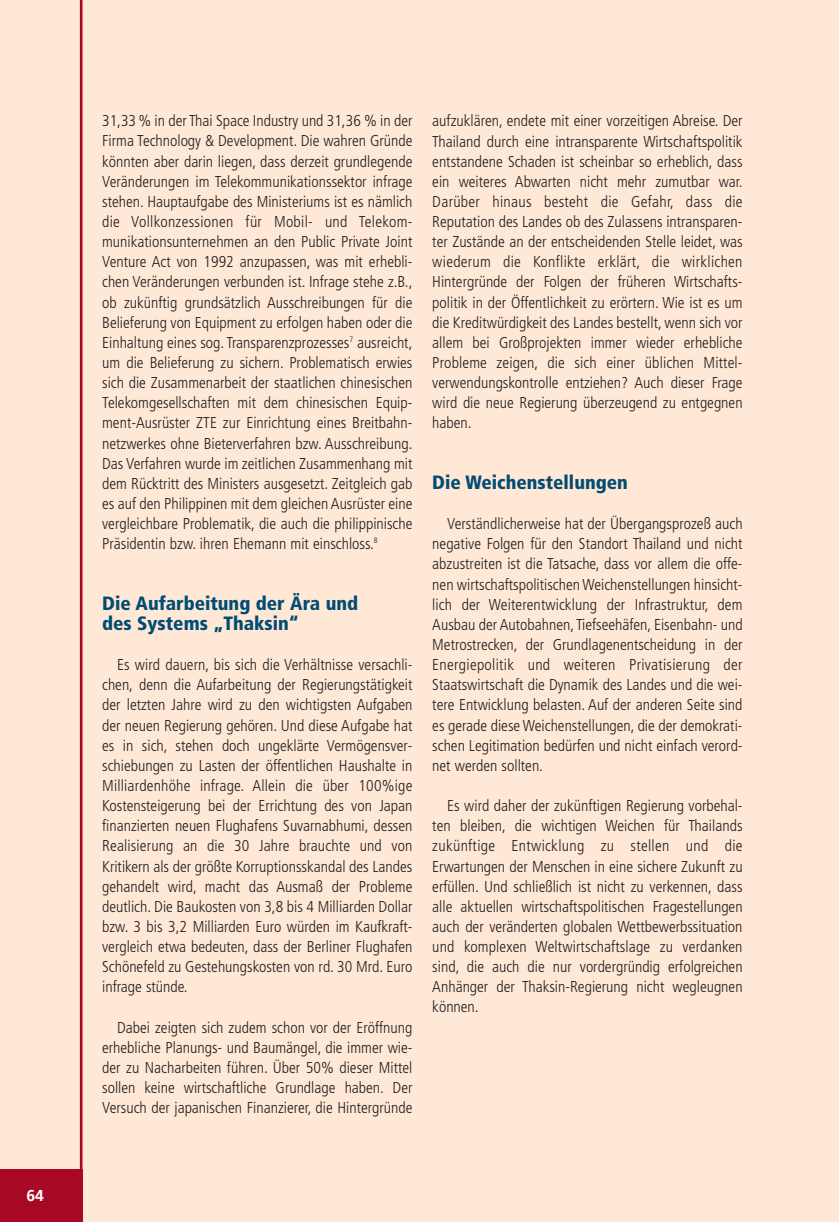
<style>
.page{position:relative;width:839px;height:1222px;background:#fff}
.page>*{position:absolute;margin:0;border:0;box-sizing:border-box;transform-origin:0 0}
.t1{font:900 condensed 19.25px/20.1px "Frutiger";color:#004c73}
.t2{font:300 condensed 15.75px/20.1px "Frutiger";color:#231f20;text-align:justify}
.t3{font:700 15.75px "Frutiger";color:#fff}
</style>
<div class="page">
<div style="left:0;top:0;width:838px;height:1221px;background:#ffe8d5"></div>
<hr style="left:80px;top:0;width:2px;height:1221px;background:#a70924">
<div style="left:0;top:1169px;width:82px;height:52px;background:#a70924"></div>
<p class="t3" style="left:26px;top:1188px;width:19px">64</p>
<p class="t2" style="left:102px;top:112px;width:312px">31,33 % in der Thai Space Industry und 31,36 % in der Firma Technology &amp; Development. Die wahren Gründe könnten aber darin liegen, dass derzeit grundlegende Veränderungen im Telekommunikationssektor infrage stehen. Hauptaufgabe des Ministeriums ist es nämlich die Vollkonzessionen für Mobil- und Telekom - munikations unternehmen an den Public Private Joint Venture Act von 1992 anzupassen, was mit erhebli&shy;chen Veränderungen verbunden ist. Infrage stehe z.B., ob zukünftig grundsätzlich Ausschreibungen für die Belieferung von Equipment zu erfolgen haben oder die Einhaltung eines sog. Transparenzprozesses<sup>7</sup> ausreicht, um die Belieferung zu sichern. Problematisch erwies sich die Zusammenarbeit der staatlichen chinesischen Telekomgesellschaften mit dem chinesischen Equip - ment-Ausrüster ZTE zur Einrichtung eines Breit bahn - netzwerkes ohne Bieterverfahren bzw. Ausschreibung.<br>Das Verfahren wurde im zeitlichen Zusammenhang mit dem Rücktritt des Ministers ausgesetzt. Zeitgleich gab es auf den Philippinen mit dem gleichen Ausrüster eine vergleichbare Problematik, die auch die philippinische Präsidentin bzw. ihren Ehemann mit einschloss.<sup>8</sup></p>
<p class="t1" style="left:102px;top:594px;width:257px">Die Aufarbeitung der Ära und des Systems „Thaksin“</p>
<p class="t2" style="left:102px;top:655px;width:312px;text-indent:15px">Es wird dauern, bis sich die Verhältnisse versachli&shy;chen, denn die Aufarbeitung der Regierungstätigkeit der letzten Jahre wird zu den wichtigsten Aufgaben der neuen Regierung gehören. Und diese Aufgabe hat es in sich, stehen doch ungeklärte Vermögensver - schiebungen zu Lasten der öffentlichen Haushalte in Milliardenhöhe infrage. Allein die über 100%ige Kostensteigerung bei der Errichtung des von Japan finanzierten neuen Flughafens Suvarnabhumi, dessen Realisierung an die 30 Jahre brauchte und von Kritikern als der größte Korruptionsskandal des Landes gehandelt wird, macht das Ausmaß der Probleme deutlich. Die Baukosten von 3,8 bis 4 Milliarden Dollar bzw. 3 bis 3,2 Milliarden Euro würden im Kaufkraft - vergleich etwa bedeuten, dass der Berliner Flughafen Schönefeld zu Gestehungskosten von rd. 30 Mrd. Euro infrage stünde.</p>
<p class="t2" style="left:102px;top:1018px;width:312px;text-indent:15px">Dabei zeigten sich zudem schon vor der Eröffnung erhebliche Planungs- und Baumängel, die immer wie&shy;der zu Nacharbeiten führen. Über 50% dieser Mittel sollen keine wirtschaftliche Grundlage haben. Der Versuch der japanischen Finanzierer, die Hintergründe</p>
<p class="t2" style="left:432px;top:112px;width:312px">aufzuklären, endete mit einer vorzeitigen Abreise. Der Thailand durch eine intransparente Wirtschaftspolitik entstandene Schaden ist scheinbar so erheblich, dass ein weiteres Abwarten nicht mehr zumutbar war.<br>Darüber hinaus besteht die Gefahr, dass die Reputation des Landes ob des Zulassens intransparen&shy;ter Zustände an der entscheidenden Stelle leidet, was wiederum die Konflikte erklärt, die wirklichen Hintergründe der Folgen der früheren Wirtschafts - politik in der Öffentlichkeit zu erörtern. Wie ist es um die Kreditwürdigkeit des Landes bestellt, wenn sich vor allem bei Großprojekten immer wieder erhebliche Probleme zeigen, die sich einer üblichen Mittel - verwendungskontrolle entziehen? Auch dieser Frage wird die neue Regierung überzeugend zu entgegnen haben.</p>
<p class="t1" style="left:432px;top:473px;width:197px">Die Weichenstellungen</p>
<p class="t2" style="left:432px;top:515px;width:312px;text-indent:15px">Verständlicherweise hat der Übergangsprozeß auch negative Folgen für den Standort Thailand und nicht abzustreiten ist die Tatsache, dass vor allem die offe&shy;nen wirtschaftspolitischen Weichenstellungen hinsicht&shy;lich der Weiterentwicklung der Infrastruktur, dem Ausbau der Autobahnen, Tiefseehäfen, Eisenbahn- und Metrostrecken, der Grundlagenentscheidung in der Energiepolitik und weiteren Privatisierung der Staatswirtschaft die Dynamik des Landes und die wei&shy;tere Entwicklung belasten. Auf der anderen Seite sind es gerade diese Weichenstellungen, die der demokrati&shy;schen Legitimation bedürfen und nicht einfach verord&shy;net werden sollten.</p>
<p class="t2" style="left:432px;top:796px;width:312px;text-indent:15px">Es wird daher der zukünftigen Regierung vorbehal&shy;ten bleiben, die wichtigen Weichen für Thailands zukünftige Entwicklung zu stellen und die Erwartungen der Menschen in eine sichere Zukunft zu erfüllen. Und schließlich ist nicht zu verkennen, dass alle aktuellen wirtschaftspolitischen Fragestellungen auch der veränderten globalen Wettbewerbssituation und komplexen Weltwirtschaftslage zu verdanken sind, die auch die nur vordergründig erfolgreichen Anhänger der Thaksin-Regierung nicht wegleugnen können.</p>
</div>
